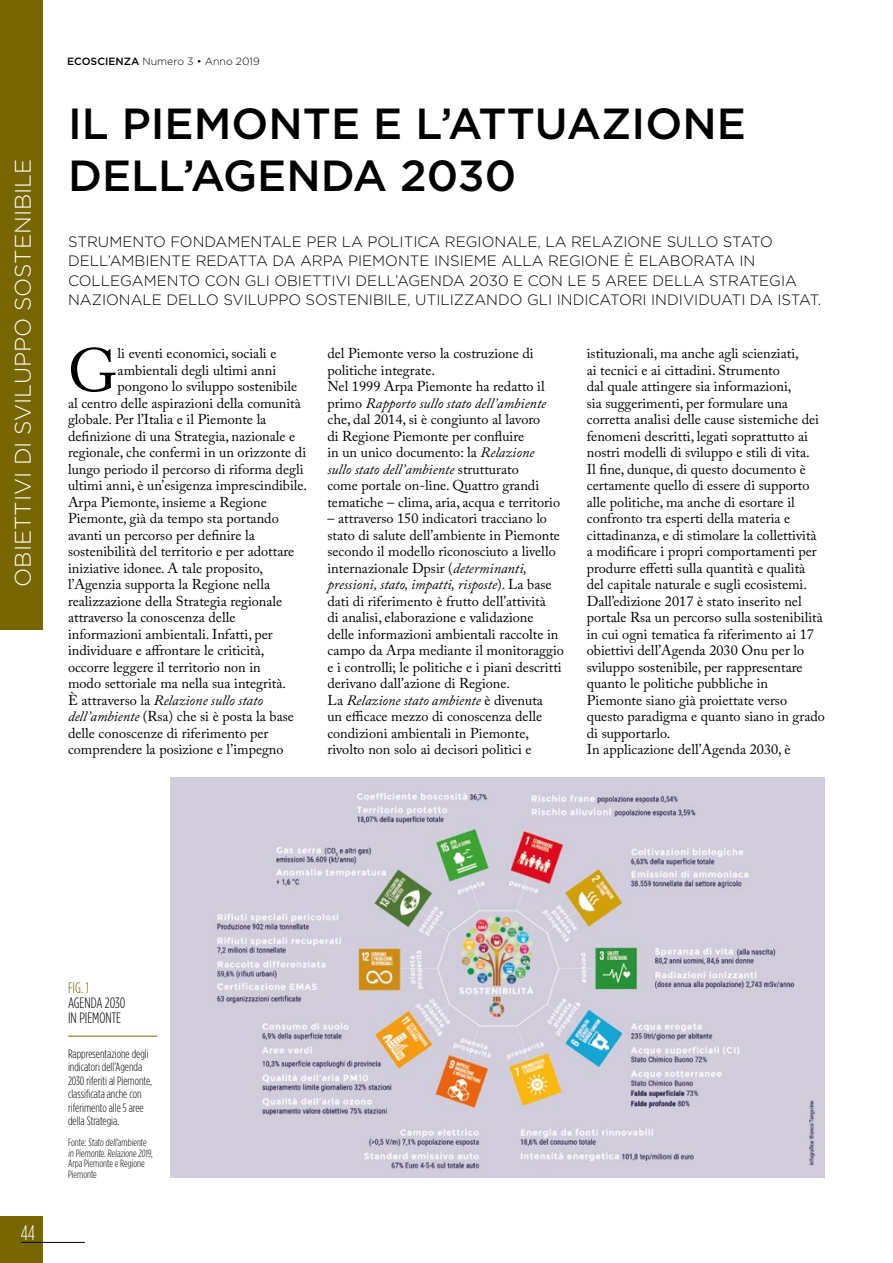
<style>
.page{position:relative;width:893px;height:1263px;background:#fff}
.page>*{position:absolute;margin:0;border:0;box-sizing:border-box;transform-origin:0 0}
.t1{font:60.6px "Adobe Caslon Pro";color:#000}
.t2{font:500 43.5px/52.5px "Gotham HTF";color:#000}
.t3{font:300 22.5px "Gotham HTF";color:#fff}
.t4{font:300 condensed 21px "Gotham HTF";color:#fff}
.t5{font:300 15px/19.5px "Gotham HTF";color:#000}
.t6{font:300 condensed 15px/15px "Gotham HTF";color:#000}
.t7{font:300 condensed 15px "Gotham HTF";color:#786600}
.t8{font:14.25px/16.5px "Adobe Caslon Pro";color:#000}
.t9{font:italic 14.25px "Adobe Caslon Pro";color:#000}
.t10{font:300 condensed 12px/13.5px "Gotham HTF";color:#000}
.t11{font:300 condensed 10.5px/10.5px "Gotham HTF";color:#000}
.t12{font:300 10.5px "Gotham HTF";color:#000}
.s1{font-weight:500}
.s2{font-style:normal}
.s3{font-style:italic}
</style>
<div class="page">
<div style="left:0;top:1216px;width:43px;height:47px;background:#786600"></div>
<hr style="left:21px;top:1242px;width:64px;height:1px;background:#000">
<div style="left:0;top:0;width:43px;height:629px;background:#786600"></div>
<img style="left:170px;top:778px;width:655px;height:400px">
<hr style="left:68px;top:1036px;width:89px;height:1px;background:#786600">
<h3 class="t3" style="left:11px;top:587px;width:429px;rotate:-90deg">OBIETTIVI DI SVILUPPO SOSTENIBILE</h3>
<p class="t12" style="left:67px;top:56px;width:194px"><span class="s1">ECOSCIENZA</span> Numero 3 • Anno 2019</p>
<h2 class="t2" style="left:68px;top:96px;width:679px">IL PIEMONTE E L’ATTUAZIONE<br>DELL’AGENDA 2030</h2>
<p class="t5" style="left:68px;top:231px;width:755px">STRUMENTO FONDAMENTALE PER LA POLITICA REGIONALE, LA RELAZIONE SULLO STATO DELL’AMBIENTE REDATTA DA ARPA PIEMONTE INSIEME ALLA REGIONE È ELABORATA IN COLLEGAMENTO CON GLI OBIETTIVI DELL’AGENDA 2030 E CON LE 5 AREE DELLA STRATEGIA NAZIONALE DELLO SVILUPPO SOSTENIBILE, UTILIZZANDO GLI INDICATORI INDIVIDUATI DA ISTAT.</p>
<h1 class="t1" style="left:68px;top:335px;width:51px">G</h1>
<p class="t8" style="left:118px;top:345px;width:160px">li eventi economici, sociali e</p>
<p class="t8" style="left:118px;top:361px;width:160px">ambientali degli ultimi anni</p>
<p class="t8" style="left:118px;top:378px;width:181px">pongono lo sviluppo sostenibile</p>
<p class="t8" style="left:68px;top:394px;width:234px">al centro delle aspirazioni della comunità</p>
<p class="t8" style="left:68px;top:411px;width:200px">globale. Per l’Italia e il Piemonte la</p>
<p class="t8" style="left:68px;top:427px;width:229px">definizione di una Strategia, nazionale e</p>
<p class="t8" style="left:68px;top:444px;width:240px">regionale, che confermi in un orizzonte di</p>
<p class="t8" style="left:68px;top:460px;width:237px">lungo periodo il percorso di riforma degli</p>
<p class="t8" style="left:68px;top:477px;width:241px">ultimi anni, è un’esigenza imprescindibile.</p>
<p class="t8" style="left:68px;top:493px;width:200px">Arpa Piemonte, insieme a Regione</p>
<p class="t8" style="left:68px;top:510px;width:212px">Piemonte, già da tempo sta portando</p>
<p class="t8" style="left:68px;top:526px;width:188px">avanti un percorso per definire la</p>
<p class="t8" style="left:68px;top:543px;width:228px">sostenibilità del territorio e per adottare</p>
<p class="t8" style="left:68px;top:559px;width:196px">iniziative idonee. A tale proposito,</p>
<p class="t8" style="left:68px;top:576px;width:204px">l’Agenzia supporta la Regione nella</p>
<p class="t8" style="left:68px;top:592px;width:216px">realizzazione della Strategia regionale</p>
<p class="t8" style="left:68px;top:609px;width:169px">attraverso la conoscenza delle</p>
<p class="t8" style="left:68px;top:625px;width:206px">informazioni ambientali. Infatti, per</p>
<p class="t8" style="left:68px;top:642px;width:198px">individuare e affrontare le criticità,</p>
<p class="t8" style="left:68px;top:658px;width:194px">occorre leggere il territorio non in</p>
<p class="t8" style="left:68px;top:675px;width:220px">modo settoriale ma nella sua integrità.</p>
<p class="t9" style="left:68px;top:691px;width:196px"><span class="s2">È attraverso la</span> Relazione sullo stato</p>
<p class="t8" style="left:68px;top:708px;width:227px"><span class="s3">dell’ambiente</span> (Rsa) che si è posta la base</p>
<p class="t8" style="left:68px;top:724px;width:202px">delle conoscenze di riferimento per</p>
<p class="t8" style="left:68px;top:741px;width:217px">comprendere la posizione e l’impegno</p>
<p class="t8" style="left:327px;top:345px;width:234px">del Piemonte verso la costruzione di politiche integrate.<br>Nel 1999 Arpa Piemonte ha redatto il primo <span class="s3">Rapporto sullo stato dell’ambiente </span>che, dal 2014, si è congiunto al lavoro<br>di Regione Piemonte per confluire<br>in un unico documento: la <span class="s3">Relazione sullo stato dell’ambiente</span> strutturato<br>come portale on-line. Quattro grandi tematiche – clima, aria, acqua e territorio</p>
<p class="t8" style="left:327px;top:510px;width:238px">– attraverso 150 indicatori tracciano lo stato di salute dell’ambiente in Piemonte secondo il modello riconosciuto a livello internazionale Dpsir (<span class="s3">determinanti, pressioni, stato, impatti, risposte</span>). La base dati di riferimento è frutto dell’attività<br>di analisi, elaborazione e validazione delle informazioni ambientali raccolte in campo da Arpa mediante il monitoraggio e i controlli; le politiche e i piani descritti derivano dall’azione di Regione.<br>La <span class="s3">Relazione stato ambiente</span> è divenuta<br>un efficace mezzo di conoscenza delle condizioni ambientali in Piemonte, rivolto non solo ai decisori politici e</p>
<p class="t8" style="left:587px;top:345px;width:240px">istituzionali, ma anche agli scienziati,<br>ai tecnici e ai cittadini. Strumento<br>dal quale attingere sia informazioni,<br>sia suggerimenti, per formulare una corretta analisi delle cause sistemiche dei fenomeni descritti, legati soprattutto ai nostri modelli di sviluppo e stili di vita.<br>Il fine, dunque, di questo documento è certamente quello di essere di supporto alle politiche, ma anche di esortare il confronto tra esperti della materia e cittadinanza, e di stimolare la collettività a modificare i propri comportamenti per produrre effetti sulla quantità e qualità del capitale naturale e sugli ecosistemi.<br>Dall’edizione 2017 è stato inserito nel portale Rsa un percorso sulla sostenibilità in cui ogni tematica fa riferimento ai 17 obiettivi dell’Agenda 2030 Onu per lo sviluppo sostenibile, per rappresentare quanto le politiche pubbliche in Piemonte siano già proiettate verso questo paradigma e quanto siano in grado di supportarlo.<br>In applicazione dell’Agenda 2030, è</p>
<h3 class="t4" style="left:21px;top:1221px;width:16px">44</h3>
<p class="t7" style="left:68px;top:980px;width:22px">FIG. 1</p>
<p class="t6" style="left:68px;top:995px;width:59px">AGENDA 2030<br>IN PIEMONTE</p>
<p class="t10" style="left:68px;top:1047px;width:85px">Rappresentazione degli indicatori dell’Agenda<br>2030 riferiti al Piemonte, classificata anche con riferimento alle 5 aree della Strategia.</p>
<p class="t11" style="left:68px;top:1137px;width:86px">Fonte: Stato dell’ambiente in Piemonte. Relazione 2019,<br>Arpa Piemonte e Regione<br>Piemonte</p>
</div>
